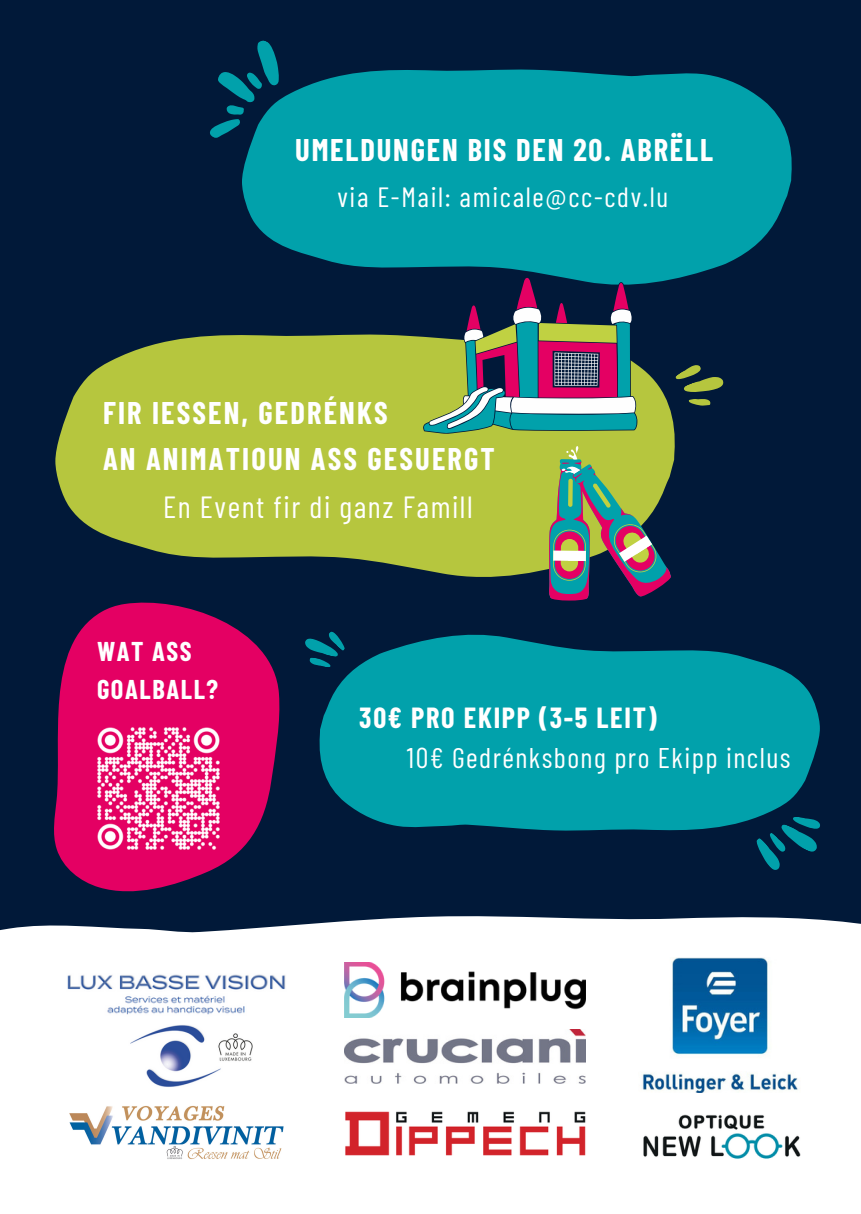
<style>
.page{position:relative;width:861px;height:1214px;background:#011939}
.page>*{position:absolute;margin:0;border:0;box-sizing:border-box;transform-origin:0 0}
.t1{font:700 30.6px/46px "Barlow Condensed";letter-spacing:.07em;color:#fff}
.t2{font:30.6px "Barlow Condensed";letter-spacing:.05em;color:#fff}
.t3{font:28.4px "Barlow Condensed";letter-spacing:.05em;color:#fff}
.t4{font:700 28.4px "Barlow Condensed";letter-spacing:.06em;color:#fff}
.t5{font:27.8px "Barlow Condensed";letter-spacing:.06em;color:#fff}
.t6{font:700 26.6px/37.4px "Barlow Condensed";letter-spacing:.06em;color:#fff}
</style>
<div class="page">
<div style="left:0;top:916px;width:861px;height:298px;background:#fff"></div>
<svg style="left:210px;top:40px;width:68px;height:98px"></svg>
<svg style="left:242px;top:69px;width:550px;height:208px;background:#018f9c"></svg>
<img style="left:344px;top:1029px;width:242px;height:54px">
<img style="left:637px;top:957px;width:164px;height:135px">
<svg style="left:55px;top:334px;width:367px;height:236px;background:#a3b43d"></svg>
<svg style="left:325px;top:634px;width:495px;height:197px;background:#018e9b"></svg>
<svg style="left:750px;top:816px;width:70px;height:54px"></svg>
<svg style="left:325px;top:631px;width:24px;height:36px"></svg>
<img style="left:69px;top:1105px;width:215px;height:54px">
<img style="left:344px;top:1110px;width:243px;height:47px">
<img style="left:344px;top:962px;width:242px;height:55px">
<img style="left:641px;top:1114px;width:159px;height:45px">
<img style="left:66px;top:973px;width:221px;height:45px">
<img style="left:115px;top:1024px;width:138px;height:63px">
<svg style="left:0;top:558px;width:325px;height:374px"></svg>
<img style="left:90px;top:720px;width:137px;height:133px">
<svg style="left:422px;top:277px;width:302px;height:324px"></svg>
<p class="t1" style="left:295px;top:126px;width:419px">UMELDUNGEN BIS DEN 20. ABRËLL</p>
<p class="t5" style="left:337px;top:179px;width:333px">via E-Mail: amicale@cc-cdv.lu</p>
<p class="t1" style="left:103px;top:389px;width:393px">FIR IESSEN, GEDRÉNKS<br>AN ANIMATIOUN ASS GESUERGT</p>
<p class="t2" style="left:163px;top:487px;width:311px">En Event fir di ganz Famill</p>
<p class="t6" style="left:97px;top:632px;width:123px">WAT ASS<br>GOALBALL?</p>
<p class="t4" style="left:359px;top:699px;width:299px">30€ PRO EKIPP (3-5 LEIT)</p>
<p class="t3" style="left:407px;top:739px;width:385px">10€ Gedrénksbong pro Ekipp inclus</p>
</div>
